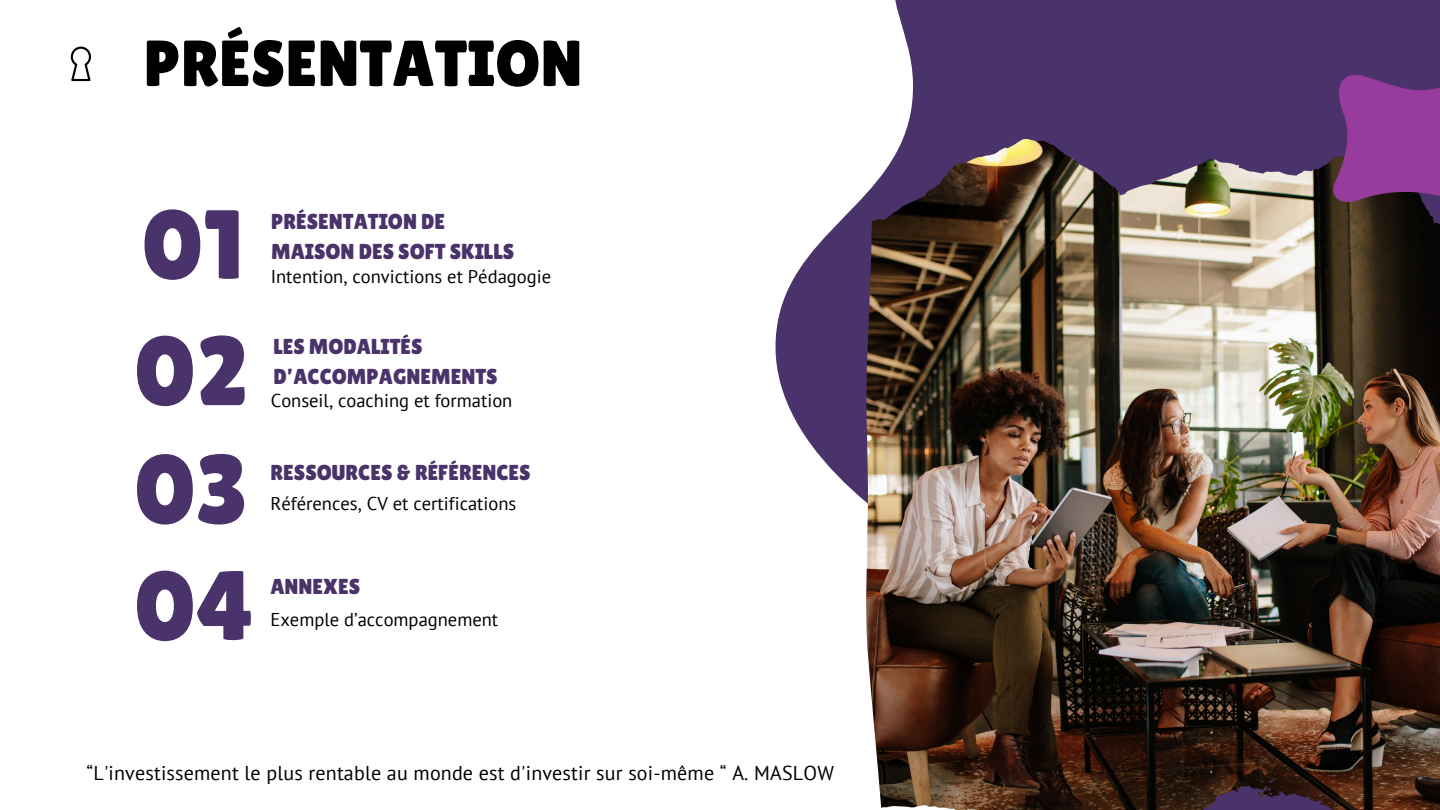
<style>
.page{position:relative;width:1440px;height:810px;background:#fff}
.page>*{position:absolute;margin:0;border:0;box-sizing:border-box;transform-origin:0 0}
.t1{font:98px "Lilita One";color:#4a326a}
.t2{font:65px "Lilita One";color:#000}
.t3{font:21.6px/30.1px "Lilita One";color:#4a326a}
.t4{font:20px "PT Sans";letter-spacing:.01em;color:#000}
.t5{font:18.5px "PT Sans";color:#000}
</style>
<div class="page">
<img style="left:775px;top:0;width:665px;height:810px">
<img style="left:1063px;top:149px;width:377px;height:115px">
<svg style="left:71px;top:47px;width:20px;height:34px"></svg>
<svg style="left:1283px;top:15px;width:157px;height:231px;background:#633a6d"></svg>
<p class="t2" style="left:144px;top:26px;width:440px">PRÉSENTATION</p>
<p class="t1" style="left:141px;top:188px;width:104px">01</p>
<h2 class="t1" style="left:134px;top:315px;width:116px">02</h2>
<h2 class="t1" style="left:134px;top:433px;width:116px">03</h2>
<p class="t1" style="left:134px;top:550px;width:123px">04</p>
<h1 class="t3" style="left:271px;top:206px;width:175px">PRÉSENTATION DE</h1>
<h1 class="t3" style="left:271px;top:236px;width:245px">MAISON DES SOFT SKILLS</h1>
<p class="t5" style="left:271px;top:264px;width:282px">Intention, convictions et Pédagogie</p>
<p class="t3" style="left:273px;top:332px;width:226px">LES MODALITÉS<br>D’ACCOMPAGNEMENTS</p>
<p class="t5" style="left:271px;top:388px;width:243px">Conseil, coaching et formation</p>
<p class="t3" style="left:270px;top:458px;width:262px">RESSOURCES &amp; RÉFÉRENCES</p>
<p class="t5" style="left:270px;top:491px;width:247px">Références, CV et certifications</p>
<p class="t3" style="left:270px;top:571px;width:91px">ANNEXES</p>
<h2 class="t5" style="left:270px;top:608px;width:229px">Exemple d’accompagnement</h2>
<p class="t4" style="left:87px;top:760px;width:749px">“L'investissement le plus rentable au monde est d'investir sur soi-même “ A. MASLOW</p>
</div>
